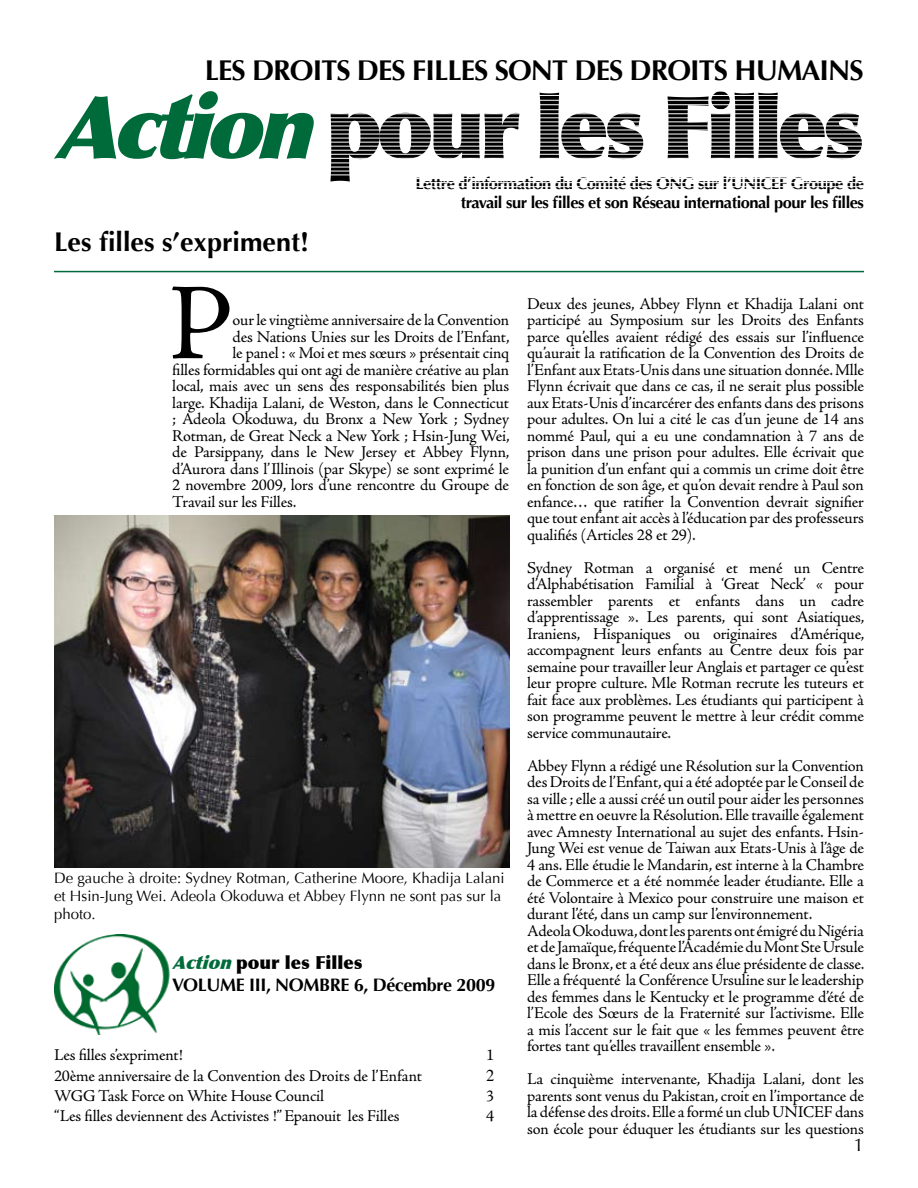
<style>
.page{position:relative;width:918px;height:1188px;background:#fff}
.page>*{position:absolute;margin:0;border:0;box-sizing:border-box;transform-origin:0 0}
.t1{font:109.5px "Adobe Jenson Pro";color:#000}
.t2{font:900 87px "Optima";letter-spacing:-.06em;color:#000}
.t3{font:700 28.5px "Optima";letter-spacing:-.03em;color:#000}
.t4{font:700 27px "Optima";color:#000}
.t5{font:700 18px/22.2px "Optima";letter-spacing:-.02em;color:#000}
.t6{font:18px "Optima";color:#000}
.t7{font:16.5px/16.5px "Adobe Jenson Pro";letter-spacing:-.01em;color:#000;text-align:justify}
.t8{font:700 16.5px/19.8px "Optima";letter-spacing:-.03em;color:#000;text-align:right}
.t9{font:16.5px "Times";color:#000}
.t10{font:15px/18px "Optima";color:#000}
.s1{font-style:italic;color:#006b3a}
.s2{font-weight:900;font-style:italic;color:#006b3a}
.s3{font-weight:900}
</style>
<div class="page">
<hr style="left:54px;top:271px;width:810px;height:1px;background:#006b3a">
<img style="left:54px;top:934px;width:116px;height:100px">
<img style="left:54px;top:516px;width:455px;height:351px">
<h3 class="t3" style="left:205px;top:54px;width:661px">LES DROITS DES FILLES SONT DES DROITS HUMAINS</h3>
<h2 class="t2" style="left:54px;top:75px;width:811px"><span class="s1">Action</span>pour les Filles</h2>
<p class="t8" style="left:415px;top:173px;width:450px">Lettre d’information du Comité des ONG sur l’UNICEF Groupe de travail sur les filles et son Réseau international pour les filles</p>
<h3 class="t4" style="left:54px;top:226px;width:257px">Les filles s’expriment!</h3>
<h1 class="t1" style="left:168px;top:262px;width:67px">P</h1>
<p class="t7" style="left:233px;top:312px;width:278px">our le vingtième anniversaire de la Convention</p>
<p class="t7" style="left:233px;top:329px;width:279px">des Nations Unies sur les Droits de l’Enfant,</p>
<p class="t7" style="left:233px;top:345px;width:278px">le panel : « Moi et mes sœurs » présentait cinq</p>
<p class="t7" style="left:172px;top:362px;width:338px">filles formidables qui ont agi de manière créative au plan</p>
<p class="t7" style="left:172px;top:378px;width:338px">local, mais avec un sens des responsabilités bien plus</p>
<p class="t7" style="left:172px;top:395px;width:338px">large. Khadija Lalani, de Weston, dans le Connecticut</p>
<p class="t7" style="left:172px;top:411px;width:338px">; Adeola Okoduwa, du Bronx a New York ; Sydney</p>
<p class="t7" style="left:172px;top:428px;width:339px">Rotman, de Great Neck a New York ; Hsin-Jung Wei,</p>
<p class="t7" style="left:172px;top:444px;width:339px">de Parsippany, dans le New Jersey et Abbey Flynn,</p>
<p class="t7" style="left:172px;top:461px;width:338px">d’Aurora dans l’Illinois (par Skype) se sont exprimé le</p>
<p class="t7" style="left:172px;top:477px;width:338px">2 novembre 2009, lors d’une rencontre du Groupe de</p>
<p class="t7" style="left:172px;top:494px;width:126px">Travail sur les Filles.</p>
<p class="t10" style="left:54px;top:869px;width:452px">De gauche à droite: Sydney Rotman, Catherine Moore, Khadija Lalani et Hsin-Jung Wei. Adeola Okoduwa et Abbey Flynn ne sont pas sur la photo.</p>
<p class="t5" style="left:172px;top:952px;width:325px"><span class="s2">Action</span><span class="s3">pour les Filles<br></span>VOLUME III, NOMBRE 6, Décembre 2009</p>
<p class="t7" style="left:54px;top:1047px;width:131px">Les filles s’expriment!</p>
<p class="t7" style="left:486px;top:1047px;width:10px">1</p>
<p class="t7" style="left:54px;top:1068px;width:370px">20ème anniversaire de la Convention des Droits de l’Enfant</p>
<p class="t9" style="left:486px;top:1060px;width:10px">2</p>
<p class="t7" style="left:54px;top:1088px;width:272px">WGG Task Force on White House Council</p>
<p class="t7" style="left:486px;top:1088px;width:10px">3</p>
<p class="t7" style="left:54px;top:1108px;width:347px">“Les filles deviennent des Activistes !” Epanouit les Filles</p>
<p class="t7" style="left:486px;top:1108px;width:10px">4</p>
<p class="t7" style="left:527px;top:296px;width:338px">Deux des jeunes, Abbey Flynn et Khadija Lalani ont participé au Symposium sur les Droits des Enfants parce qu’elles avaient rédigé des essais sur l’influence qu’aurait la ratification de la Convention des Droits de l’Enfant aux Etats-Unis dans une situation donnée. Mlle Flynn écrivait que dans ce cas, il ne serait plus possible aux Etats-Unis d’incarcérer des enfants dans des prisons pour adultes. On lui a cité le cas d’un jeune de 14 ans nommé Paul, qui a eu une condamnation à 7 ans de prison dans une prison pour adultes. Elle écrivait que la punition d’un enfant qui a commis un crime doit être en fonction de son âge, et qu’on devait rendre à Paul son enfance… que ratifier la Convention devrait signifier que tout enfant ait accès à l’éducation par des professeurs qualifiés (Articles 28 et 29).</p>
<p class="t7" style="left:527px;top:560px;width:339px">Sydney Rotman a organisé et mené un Centre d’Alphabétisation Familial à ‘Great Neck’ « pour rassembler parents et enfants dans un cadre d’apprentissage ». Les parents, qui sont Asiatiques, Iraniens, Hispaniques ou originaires d’Amérique, accompagnent leurs enfants au Centre deux fois par semaine pour travailler leur Anglais et partager ce qu’est leur propre culture. Mle Rotman recrute les tuteurs et fait face aux problèmes. Les étudiants qui participent à son programme peuvent le mettre à leur crédit comme service communautaire.</p>
<p class="t7" style="left:527px;top:758px;width:339px;text-align:left">Abbey Flynn a rédigé une Résolution sur la Convention des Droits de l’Enfant, qui a été adoptée par le Conseil de sa ville ; elle a aussi créé un outil pour aider les personnes à mettre en oeuvre la Résolution. Elle travaille également avec Amnesty International au sujet des enfants. Hsin-Jung Wei est venue de Taiwan aux Etats-Unis à l’âge de 4 ans. Elle étudie le Mandarin, est interne à la Chambre de Commerce et a été nommée leader étudiante. Elle a été Volontaire à Mexico pour construire une maison et durant l’été, dans un camp sur l’environnement.<br>Adeola Okoduwa, dont les parents ont émigré du Nigéria et de Jamaïque, fréquente l’Académie du Mont Ste Ursule dans le Bronx, et a été deux ans élue présidente de classe.<br>Elle a fréquenté la Conférence Ursuline sur le leadership des femmes dans le Kentucky et le programme d’été de l’Ecole des Sœurs de la Fraternité sur l’activisme. Elle a mis l’accent sur le fait que « les femmes peuvent être fortes tant qu’elles travaillent ensemble ».</p>
<p class="t7" style="left:527px;top:1071px;width:338px">La cinquième intervenante, Khadija Lalani, dont les parents sont venus du Pakistan, croit en l’importance de la défense des droits. Elle a formé un club UNICEF dans son école pour éduquer les étudiants sur les questions</p>
<p class="t6" style="left:854px;top:1134px;width:12px">1</p>
</div>
